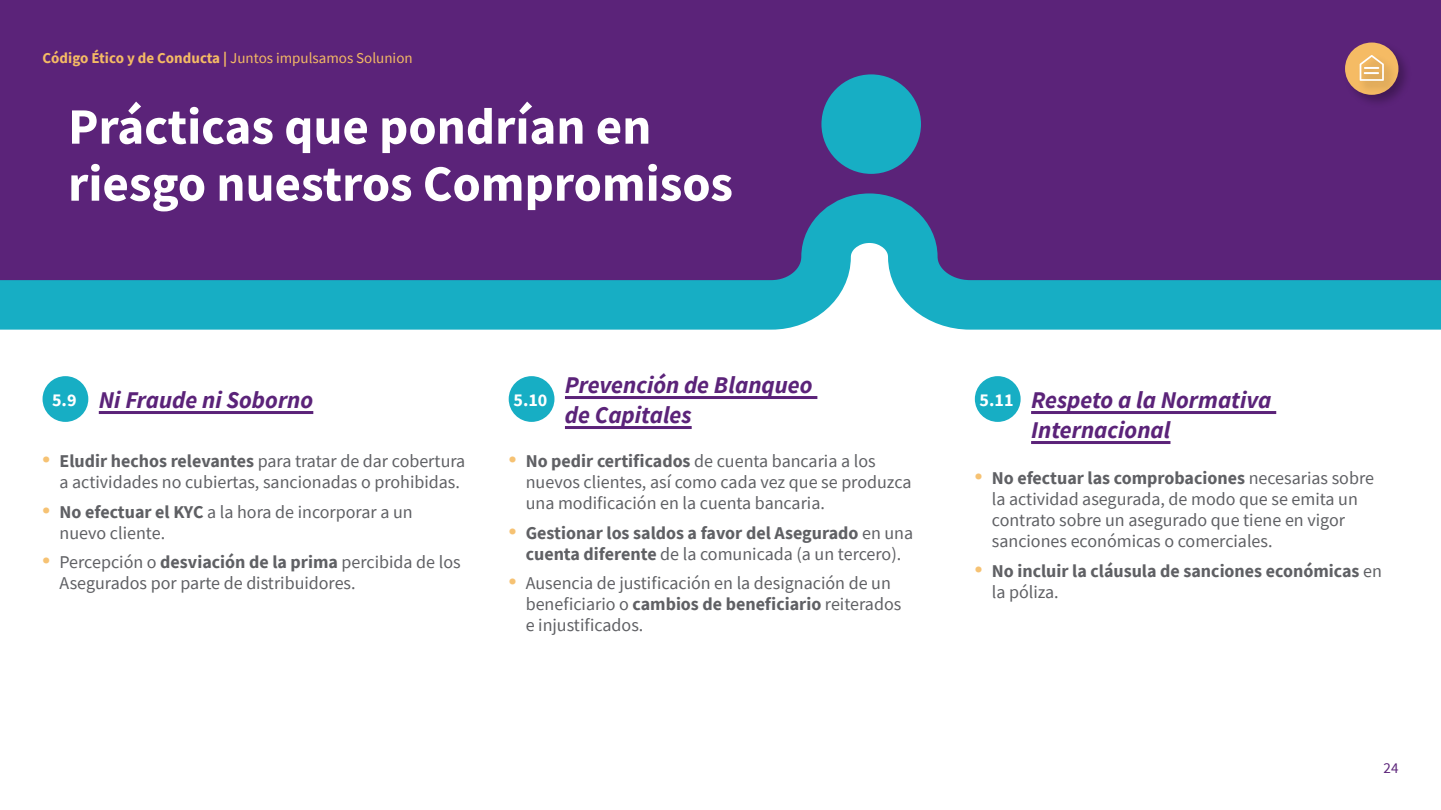
<style>
.page{position:relative;width:1441px;height:810px;background:#fff}
.page>*{position:absolute;margin:0;border:0;box-sizing:border-box;transform-origin:0 0}
.t1{font:700 51px/57px "Source Sans Pro";color:#fff}
.t2{font:italic 700 24px/30px "Source Sans Pro";color:#5b2379}
.t3{font:18px/21px "Source Sans Pro";color:#5f6064}
.t4{font:700 18px/21px "Source Sans Pro";color:#5f6064;text-align:center}
.t5{font:700 18px "Source Sans Pro";color:#fff}
.t6{font:15px "Source Sans Pro";color:#f5bb64}
.t7{font:15px "Source Sans Pro";color:#5b2379}
.s1{font-weight:700}
.s2{font-family:"Ubuntu";font-weight:700;font-size:21px;color:#f6c273}
.s3{font-family:"Ubuntu";font-size:21px;color:#f6c273}
.s4{font-weight:400}
</style>
<div class="page">
<div style="left:0;top:0;width:1440px;height:169px;background:#5b2379"></div>
<svg style="left:0;top:169px;width:1440px;height:161px;background:#495695"></svg>
<div style="left:43px;top:376px;width:45px;height:46px;background:#17aec4;border-radius:50%"></div>
<div style="left:508px;top:376px;width:46px;height:46px;background:#17aec4;border-radius:50%"></div>
<div style="left:974px;top:376px;width:46px;height:46px;background:#17aec4;border-radius:50%"></div>
<hr style="left:99px;top:411px;width:214px;height:3px;background:#5b2379">
<hr style="left:565px;top:396px;width:252px;height:3px;background:#5b2379">
<hr style="left:565px;top:426px;width:126px;height:3px;background:#5b2379">
<hr style="left:1030px;top:411px;width:245px;height:3px;background:#5b2379">
<hr style="left:1030px;top:441px;width:140px;height:3px;background:#5b2379">
<div style="left:821px;top:74px;width:99px;height:100px;background:#17aec4;border-radius:50%"></div>
<div style="left:1342px;top:40px;width:69px;height:69px;background:#000;opacity:.27"></div>
<div style="left:1344px;top:43px;width:54px;height:52px;background:#f5bb64;border-radius:50%"></div>
<div style="left:1356px;top:53px;width:41px;height:42px;background:#000;opacity:.27"></div>
<svg style="left:1359px;top:55px;width:24px;height:26px"></svg>
<p class="t6" style="left:43px;top:50px;width:371px"><span class="s1">Código Ético y de Conducta |</span> Juntos impulsamos Solunion</p>
<h1 class="t1" style="left:68px;top:99px;width:666px">Prácticas que pondrían en riesgo nuestros Compromisos</h1>
<h2 class="t2" style="left:565px;top:370px;width:249px">Prevención de Blanqueo de Capitales</h2>
<h2 class="t2" style="left:99px;top:385px;width:216px">Ni Fraude ni Soborno</h2>
<p class="t5" style="left:52px;top:390px;width:26px">5.9</p>
<p class="t5" style="left:513px;top:390px;width:35px">5.10</p>
<p class="t5" style="left:979px;top:390px;width:35px">5.11</p>
<h2 class="t2" style="left:1030px;top:385px;width:242px">Respeto a la Normativa<br>Internacional</h2>
<p class="t3" style="left:43px;top:451px;width:424px;text-align:right"><span class="s2">•</span> <span class="s1">Eludir hechos relevantes</span> para tratar de dar cobertura a actividades no cubiertas, sancionadas o prohibidas.</p>
<p class="t3" style="left:60px;top:502px;width:354px;text-indent:-17px"><span class="s2">•</span> <span class="s1">No efectuar el KYC</span> a la hora de incorporar a un nuevo cliente.</p>
<p class="t3" style="left:60px;top:552px;width:402px;text-indent:-17px"><span class="s2">•</span> Percepción o <span class="s1">desviación de la prima</span> percibida de los<br>Asegurados por parte de distribuidores.</p>
<p class="t3" style="left:525px;top:451px;width:387px;text-indent:-17px"><span class="s2">•</span> <span class="s1">No pedir certificados</span> de cuenta bancaria a los nuevos clientes, así como cada vez que se produzca una modificación en la cuenta bancaria.</p>
<p class="t4" style="left:508px;top:523px;width:406px"><span class="s3">•</span> Gestionar los saldos a favor del Asegurado <span class="s4">en una </span>cuenta diferente <span class="s4">de la comunicada (a un tercero).</span></p>
<p class="t3" style="left:525px;top:573px;width:377px;text-indent:-17px"><span class="s2">•</span> Ausencia de justificación en la designación de un beneficiario o <span class="s1">cambios de beneficiario</span> reiterados e injustificados.</p>
<p class="t3" style="left:991px;top:468px;width:383px;text-indent:-17px"><span class="s2">•</span> <span class="s1">No efectuar las comprobaciones</span> necesarias sobre la actividad asegurada, de modo que se emita un contrato sobre un asegurado que tiene en vigor sanciones económicas o comerciales.</p>
<p class="t4" style="left:991px;top:560px;width:391px;text-align:left;text-indent:-17px"><span class="s3">•</span> No incluir la cláusula de sanciones económicas <span class="s4">en la póliza.</span></p>
<p class="t7" style="left:1383px;top:760px;width:16px">24</p>
</div>
